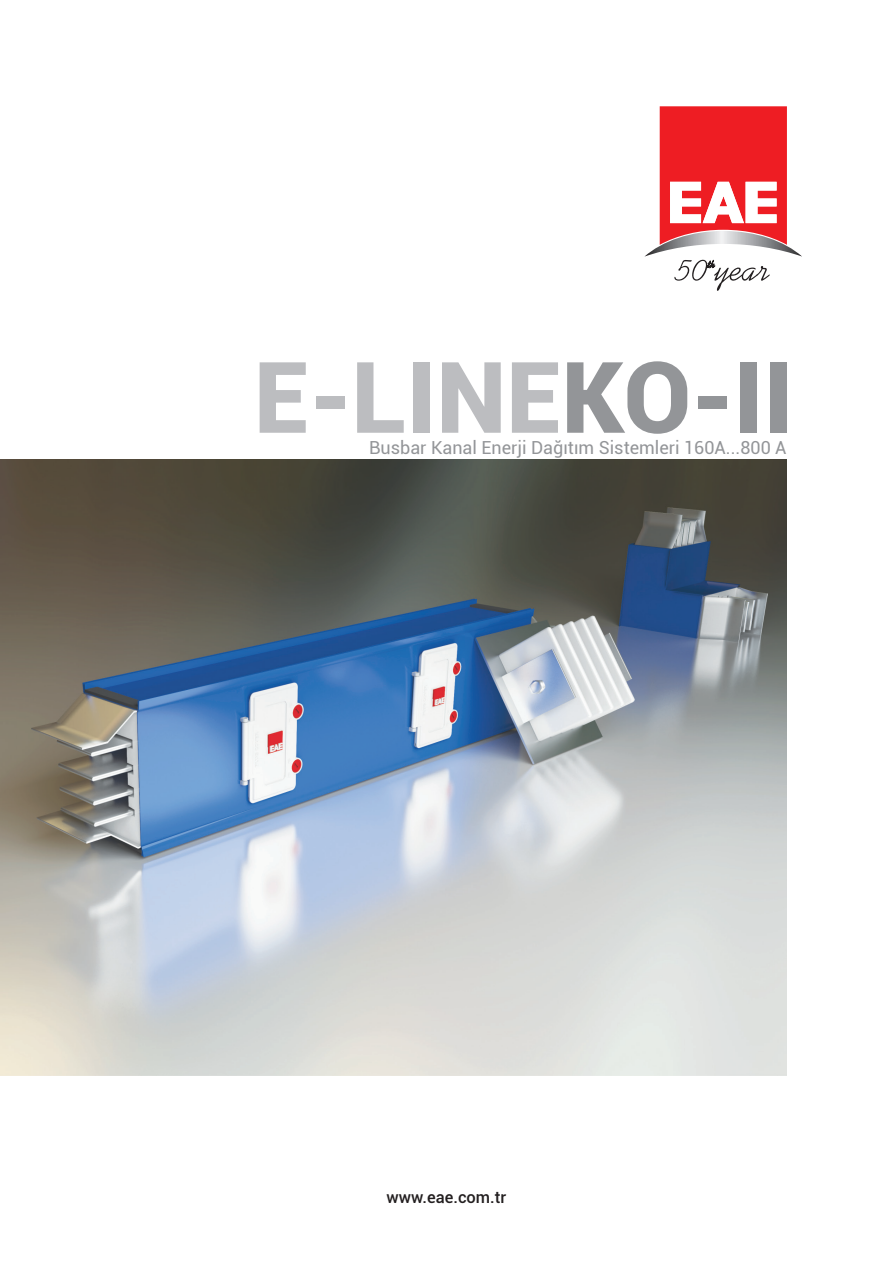
<style>
.page{position:relative;width:893px;height:1263px;background:#fff}
.page>*{position:absolute;margin:0;border:0;box-sizing:border-box;transform-origin:0 0}
.t1{font:900 99px "Roboto";color:#bcbdc0}
.t2{font:18px "Roboto";color:#939598}
.t3{font:500 16.5px "Roboto";color:#231f20}
.s1{color:#939598}
</style>
<div class="page">
<img style="left:0;top:459px;width:787px;height:617px">
<svg style="left:644px;top:106px;width:158px;height:185px"></svg>
<h1 class="t1" style="left:254px;top:327px;width:540px">E-LINE<span class="s1">KO-II</span></h1>
<p class="t2" style="left:369px;top:435px;width:419px">Busbar Kanal Enerji Dağıtım Sistemleri 160A...800 A</p>
<p class="t3" style="left:387px;top:1186px;width:121px">www.eae.com.tr</p>
</div>
